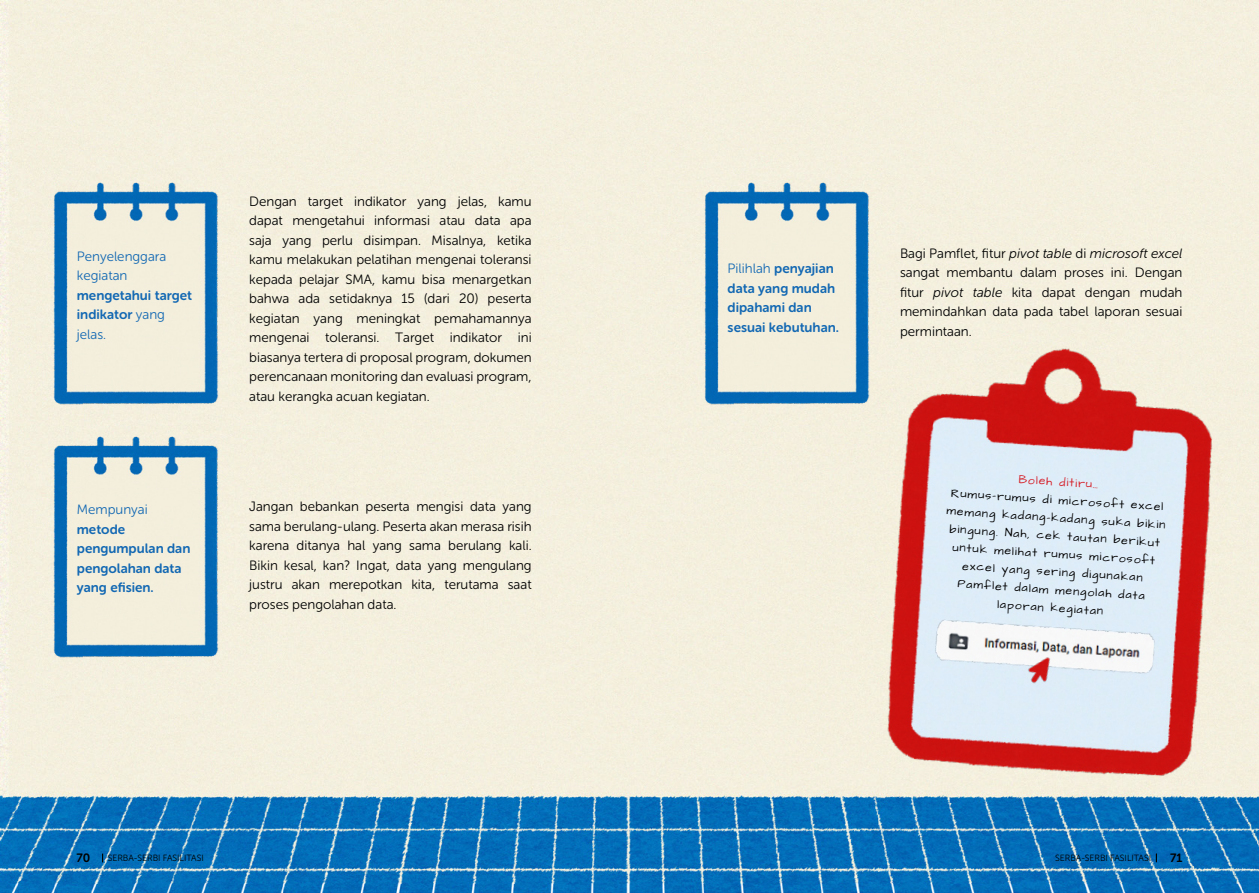
<style>
.page{position:relative;width:1259px;height:893px;background:#fff}
.page>*{position:absolute;margin:0;border:0;box-sizing:border-box;transform-origin:0 0}
.t1{font:13.5px/19.5px "Museo Sans Rounded 300";color:#000;text-align:justify}
.t2{font:13.5px/19.5px "Museo Sans Rounded 700";color:#1268b3}
.t3{font:13.5px/19.5px "Museo Sans Rounded 300";color:#1268b3}
.t4{font:12px/18px "Architects Daughter";color:#000;text-align:center}
.t5{font:12px "Architects Daughter";color:#d52028}
.t6{font:12px "Museo Sans Rounded 700";color:#000}
.t7{font:9px "Museo Sans Rounded 300";color:#000}
.s1{font-family:"Museo Sans Rounded 300"}
.s2{font-style:italic}
</style>
<div class="page">
<img style="left:0;top:0;width:1259px;height:893px">
<svg style="left:1155px;top:854px;width:2px;height:8px"></svg>
<img style="left:43px;top:176px;width:180px;height:234px">
<img style="left:43px;top:430px;width:180px;height:233px">
<img style="left:694px;top:176px;width:180px;height:234px">
<img style="left:865px;top:329px;width:378px;height:468px">
<img style="left:927px;top:609px;width:235px;height:73px">
<img style="left:1016px;top:649px;width:51px;height:50px">
<p class="t3" style="left:77px;top:247px;width:91px">Penyelenggara kegiatan</p>
<p class="t2" style="left:77px;top:285px;width:117px">mengetahui target indikator <span class="s1">yang</span></p>
<p class="t3" style="left:77px;top:325px;width:31px">jelas.</p>
<p class="t3" style="left:77px;top:500px;width:72px">Mempunyai</p>
<p class="t2" style="left:77px;top:519px;width:115px">metode pengumpulan dan pengolahan data yang efisien.</p>
<p class="t1" style="left:249px;top:192px;width:284px">Dengan target indikator yang jelas, kamu dapat mengetahui informasi atau data apa saja yang perlu disimpan. Misalnya, ketika kamu melakukan pelatihan mengenai toleransi kepada pelajar SMA, kamu bisa menargetkan bahwa ada setidaknya 15 (dari 20) peserta kegiatan yang meningkat pemahamannya mengenai toleransi. Target indikator ini biasanya tertera di proposal program, dokumen perencanaan monitoring dan evaluasi program, atau kerangka acuan kegiatan.</p>
<p class="t1" style="left:249px;top:497px;width:284px">Jangan bebankan peserta mengisi data yang sama berulang-ulang. Peserta akan merasa risih karena ditanya hal yang sama berulang kali.<br>Bikin kesal, kan? Ingat, data yang mengulang justru akan merepotkan kita, terutama saat proses pengolahan data.</p>
<p class="t2" style="left:727px;top:259px;width:113px"><span class="s1">Pilihlah</span> penyajian data yang mudah dipahami dan sesuai kebutuhan.</p>
<p class="t1" style="left:900px;top:244px;width:284px">Bagi Pamflet, fitur <span class="s2">pivot table</span> di <span class="s2">microsoft excel </span>sangat membantu dalam proses ini. Dengan fitur <span class="s2">pivot table</span> kita dapat dengan mudah memindahkan data pada tabel laporan sesuai permintaan.</p>
<p class="t5" style="left:1019px;top:471px;width:81px;rotate:4deg">Boleh ditiru…</p>
<p class="t4" style="left:948px;top:484px;width:221px;rotate:4deg">Rumus-rumus di microsoft excel memang kadang-kadang suka bikin bingung. Nah, cek tautan berikut untuk melihat rumus microsoft excel yang sering digunakan<br>Pamflet dalam mengolah data laporan kegiatan</p>
<p class="t6" style="left:77px;top:852px;width:15px">70</p>
<p class="t7" style="left:108px;top:853px;width:97px">SERBA-SERBI FASILITASI</p>
<p class="t7" style="left:1055px;top:853px;width:97px">SERBA-SERBI FASILITASI</p>
<p class="t6" style="left:1170px;top:851px;width:14px">71</p>
</div>
